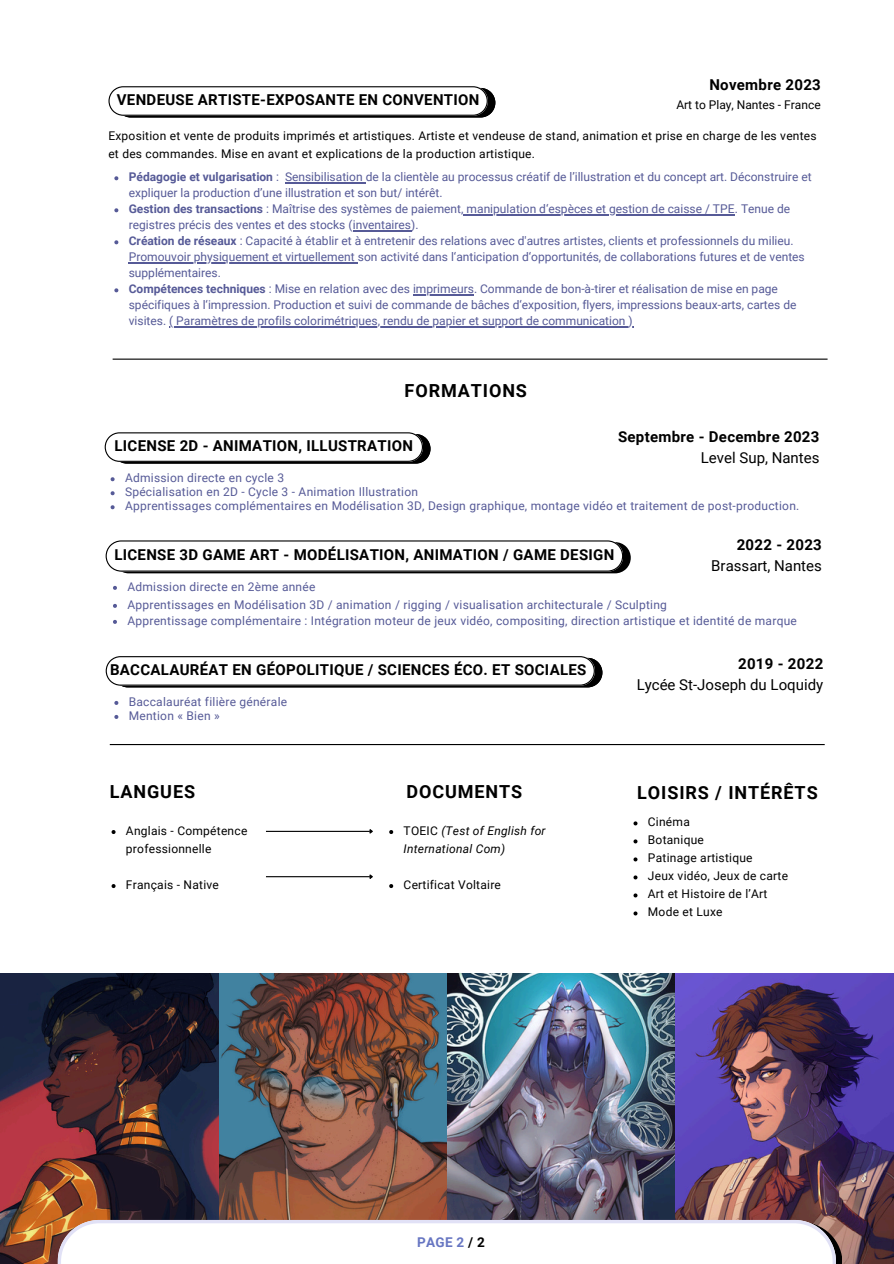
<style>
.page{position:relative;width:894px;height:1264px;background:#fff}
.page>*{position:absolute;margin:0;border:0;box-sizing:border-box;transform-origin:0 0}
.t1{font:700 18px "Roboto";letter-spacing:.05em;color:#000}
.t2{font:700 15px "Roboto";letter-spacing:.02em;color:#000}
.t3{font:15px "Roboto";color:#000}
.t4{font:700 13.5px "Roboto";color:#6776c2}
.t5{font:12px/16px "Roboto";color:#565a97}
.t6{font:12px "Roboto";letter-spacing:.02em;color:#565a97}
.t7{font:12px/18px "Roboto";letter-spacing:.02em;color:#000}
.t8{font:italic 12px/18px "Roboto";letter-spacing:.02em;color:#000}
.t9{font:12px "Roboto";color:#000}
.s1{font-weight:700}
.s2{font-style:normal}
.s3{color:#000}
</style>
<div class="page">
<img style="left:0;top:973px;width:218px;height:290px">
<img style="left:220px;top:973px;width:673px;height:290px">
<svg style="left:58px;top:1219px;width:777px;height:44px"></svg>
<svg style="left:114px;top:176px;width:4px;height:4px"></svg>
<hr style="left:285px;top:182px;width:80px;height:1px;background:#565a97">
<svg style="left:114px;top:208px;width:4px;height:4px"></svg>
<hr style="left:463px;top:214px;width:271px;height:1px;background:#565a97">
<hr style="left:353px;top:230px;width:58px;height:1px;background:#565a97">
<svg style="left:114px;top:240px;width:4px;height:4px"></svg>
<hr style="left:129px;top:262px;width:229px;height:1px;background:#565a97">
<svg style="left:114px;top:288px;width:4px;height:4px"></svg>
<hr style="left:413px;top:294px;width:61px;height:1px;background:#565a97">
<hr style="left:169px;top:326px;width:464px;height:1px;background:#565a97">
<hr style="left:113px;top:358px;width:714px;height:2px;background:#000">
<svg style="left:108px;top:86px;width:387px;height:31px"></svg>
<svg style="left:111px;top:477px;width:4px;height:4px"></svg>
<svg style="left:111px;top:491px;width:4px;height:4px"></svg>
<svg style="left:111px;top:505px;width:4px;height:4px"></svg>
<svg style="left:105px;top:432px;width:325px;height:31px"></svg>
<svg style="left:113px;top:586px;width:4px;height:4px"></svg>
<svg style="left:113px;top:604px;width:4px;height:4px"></svg>
<svg style="left:113px;top:620px;width:4px;height:4px"></svg>
<svg style="left:105px;top:540px;width:525px;height:33px"></svg>
<svg style="left:114px;top:701px;width:4px;height:4px"></svg>
<svg style="left:114px;top:715px;width:4px;height:4px"></svg>
<svg style="left:105px;top:656px;width:497px;height:31px"></svg>
<hr style="left:110px;top:744px;width:714px;height:1px;background:#000">
<svg style="left:111px;top:830px;width:4px;height:4px"></svg>
<svg style="left:111px;top:884px;width:4px;height:4px"></svg>
<svg style="left:389px;top:830px;width:4px;height:4px"></svg>
<svg style="left:389px;top:884px;width:4px;height:4px"></svg>
<svg style="left:633px;top:821px;width:4px;height:4px"></svg>
<svg style="left:633px;top:839px;width:4px;height:4px"></svg>
<svg style="left:633px;top:857px;width:4px;height:4px"></svg>
<svg style="left:633px;top:875px;width:4px;height:4px"></svg>
<svg style="left:633px;top:893px;width:4px;height:4px"></svg>
<svg style="left:633px;top:911px;width:4px;height:4px"></svg>
<hr style="left:266px;top:830px;width:103px;height:2px;background:#000">
<svg style="left:368px;top:829px;width:5px;height:5px"></svg>
<hr style="left:266px;top:876px;width:103px;height:1px;background:#000">
<svg style="left:368px;top:874px;width:5px;height:5px"></svg>
<h2 class="t2" style="left:709px;top:76px;width:113px">Novembre 2023</h2>
<p class="t9" style="left:676px;top:98px;width:146px">Art to Play, Nantes - France</p>
<p class="t7" style="left:108px;top:127px;width:709px">Exposition et vente de produits imprimés et artistiques. Artiste et vendeuse de stand, animation et prise en charge de les ventes et des commandes. Mise en avant et explications de la production artistique.</p>
<p class="t5" style="left:129px;top:169px;width:684px"><span class="s1">Pédagogie et vulgarisation</span> : Sensibilisation de la clientèle au processus créatif de l’illustration et du concept art. Déconstruire et expliquer la production d’une illustration et son but/ intérêt.</p>
<p class="t5" style="left:129px;top:201px;width:662px"><span class="s1">Gestion des transactions</span> : Maîtrise des systèmes de paiement, manipulation d‘espèces et gestion de caisse / TPE. Tenue de</p>
<p class="t5" style="left:129px;top:217px;width:666px">registres précis des ventes et des stocks (inventaires).<br><span class="s1">Création de réseaux</span> : Capacité à établir et à entretenir des relations avec d'autres artistes, clients et professionnels du milieu.</p>
<p class="t5" style="left:129px;top:249px;width:677px">Promouvoir physiquement et virtuellement son activité dans l‘anticipation d‘opportunités, de collaborations futures et de ventes supplémentaires.<br><span class="s1">Compétences techniques</span> : Mise en relation avec des imprimeurs. Commande de bon-à-tirer et réalisation de mise en page</p>
<h1 class="t5" style="left:129px;top:297px;width:669px">spécifiques à l‘impression. Production et suivi de commande de bâches d‘exposition, flyers, impressions beaux-arts, cartes de visites. ( Paramètres de profils colorimétriques, rendu de papier et support de communication )</h1>
<h4 class="t2" style="left:117px;top:91px;width:364px">VENDEUSE ARTISTE-EXPOSANTE EN CONVENTION</h4>
<p class="t2" style="left:124px;top:93px;width:364px">VENDEUSE ARTISTE-EXPOSANTE EN CONVENTION</p>
<h2 class="t1" style="left:404px;top:380px;width:124px">FORMATIONS</h2>
<h4 class="t2" style="left:114px;top:437px;width:300px">LICENSE 2D - ANIMATION, ILLUSTRATION</h4>
<p class="t2" style="left:122px;top:439px;width:300px">LICENSE 2D - ANIMATION, I LUSTRATION</p>
<p class="t2" style="left:617px;top:427px;width:203px">Septembre - Decembre 2023</p>
<p class="t3" style="left:700px;top:448px;width:120px">Level Sup, Nantes</p>
<p class="t6" style="left:125px;top:471px;width:161px">Admission directe en cycle 3</p>
<h3 class="t6" style="left:125px;top:485px;width:294px">Spécialisation en 2D - Cycle 3 - Animation Illustration</h3>
<h2 class="t6" style="left:125px;top:499px;width:675px">Apprentissages complémentaires en Modélisation 3D, Design graphique, montage vidéo et traitement de post-production.</h2>
<h4 class="t2" style="left:114px;top:545px;width:501px">LICENSE 3D GAME ART - MODÉLISATION, ANIMATION / GAME DESIGN</h4>
<p class="t2" style="left:122px;top:547px;width:501px">LICENSE 3D GAME ART - MODÉLISATION, ANIMATION / GAME DESIGN</p>
<p class="t2" style="left:736px;top:536px;width:87px">2022 - 2023</p>
<p class="t3" style="left:711px;top:557px;width:112px">Brassart, Nantes</p>
<p class="t6" style="left:127px;top:579px;width:189px">Admission directe en 2ème année</p>
<h2 class="t6" style="left:127px;top:597px;width:541px">Apprentissages en Modélisation 3D / animation / rigging / visualisation architecturale / Sculpting</h2>
<h3 class="t6" style="left:127px;top:613px;width:671px">Apprentissage complémentaire : Intégration moteur de jeux vidéo, compositing, direction artistique et identité de marque</h3>
<p class="t2" style="left:117px;top:663px;width:478px">BACCALAURÉAT EN GÉOPOLITIQUE / SCIENCES ÉCO. ET SOCIALES</p>
<p class="t2" style="left:738px;top:655px;width:87px">2019 - 2022</p>
<p class="t3" style="left:636px;top:676px;width:188px">Lycée St-Joseph du Loquidy</p>
<h1 class="t6" style="left:129px;top:694px;width:160px">Baccalauréat filière générale</h1>
<h1 class="t6" style="left:129px;top:708px;width:92px">Mention « Bien »</h1>
<p class="t2" style="left:110px;top:661px;width:478px">BACCALAURÉAT EN GÉOPOLITIQUE / SCIENCES ÉCO. ET SOCIALES</p>
<p class="t1" style="left:110px;top:781px;width:87px">LANGUES</p>
<p class="t1" style="left:406px;top:781px;width:117px">DOCUMENTS</p>
<p class="t1" style="left:637px;top:782px;width:182px">LOISIRS / INTÉRÊTS</p>
<h1 class="t7" style="left:126px;top:822px;width:123px">Anglais - Compétence professionnelle</h1>
<p class="t7" style="left:126px;top:876px;width:94px">Français - Native</p>
<p class="t7" style="left:647px;top:813px;width:43px">Cinéma</p>
<p class="t7" style="left:647px;top:831px;width:57px">Botanique</p>
<p class="t7" style="left:647px;top:849px;width:106px">Patinage artistique</p>
<h5 class="t7" style="left:647px;top:867px;width:142px">Jeux vidéo, Jeux de carte<br>Art et Histoire de l’Art<br>Mode et Luxe</h5>
<p class="t8" style="left:403px;top:822px;width:143px"><span class="s2">TOEIC</span> (Test of English for<br>International Com)</p>
<p class="t7" style="left:403px;top:876px;width:99px">Certificat Voltaire</p>
<h3 class="t4" style="left:417px;top:1234px;width:69px">PAGE 2 <span class="s3">/ 2</span></h3>
</div>
